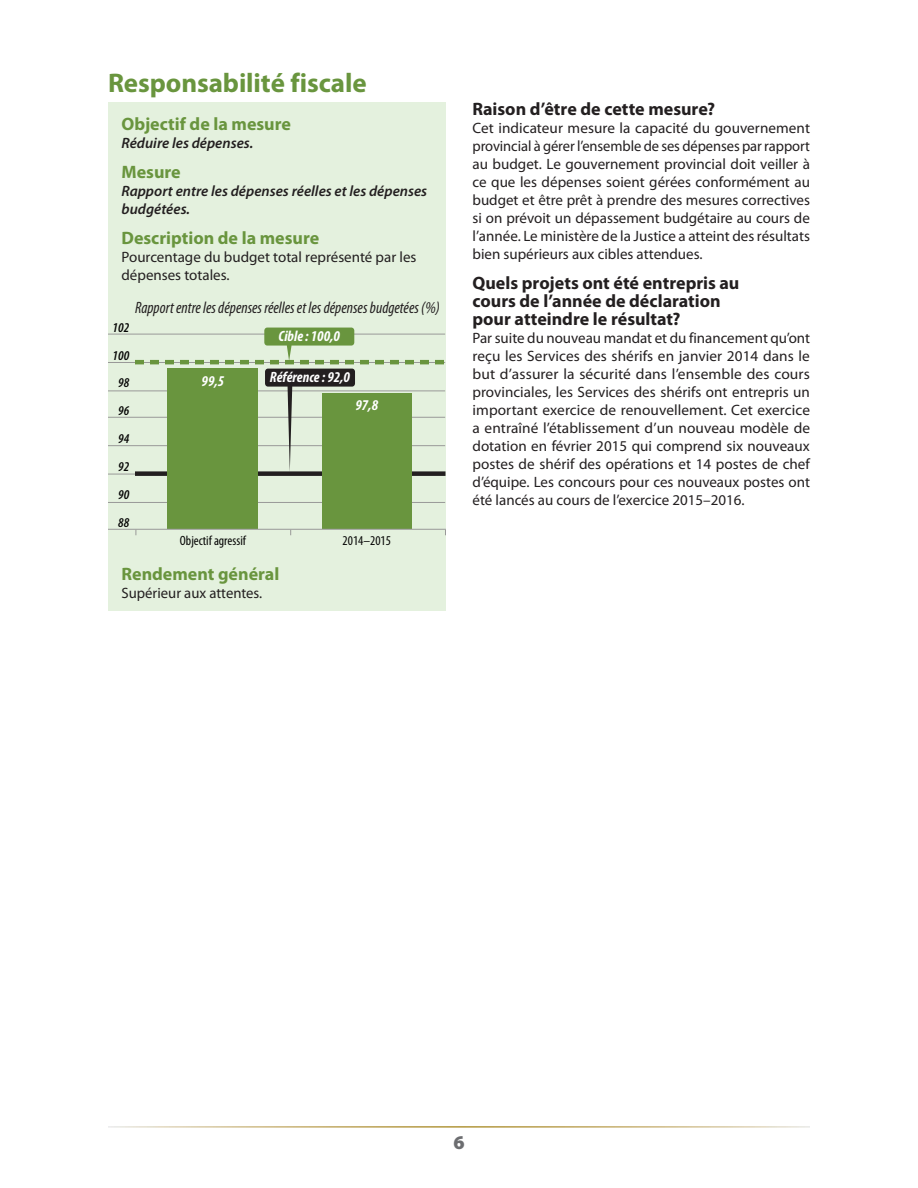
<style>
.page{position:relative;width:918px;height:1188px;background:#fff}
.page>*{position:absolute;margin:0;border:0;box-sizing:border-box;transform-origin:0 0}
.Head_2__1_col{font:700 27px "Myriad Pro";letter-spacing:-.005em;color:#69953e}
.t1{font:900 19.5px "Myriad Pro";color:#6c6d70}
.Head_3{font:700 18px/18px "Myriad Pro";color:#231f20}
.Head_3-2{font:700 18px "Myriad Pro";color:#69953e}
.t2{font:italic condensed 16.5px "Myriad Pro";color:#231f20}
.text{font:15px/18px "Myriad Pro";color:#231f20;text-align:justify}
.text__rag_right{font:15px/18px "Myriad Pro";color:#231f20}
.text__rag_right-2{font:italic 600 15px/18px "Myriad Pro";color:#231f20}
.t3{font:italic 700 condensed 15px "Myriad Pro";color:#fff}
.t4{font:condensed 13.5px "Myriad Pro";color:#050504}
.t5{font:italic 600 condensed 13.5px "Myriad Pro";color:#050504}
</style>
<div class="page">
<div style="left:108px;top:103px;width:338px;height:508px;background:#e4f1de"></div>
<hr style="left:108px;top:502px;width:337px;height:1px;background:#999998">
<hr style="left:108px;top:474px;width:337px;height:1px;background:#999998">
<hr style="left:108px;top:445px;width:337px;height:1px;background:#999998">
<hr style="left:108px;top:417px;width:337px;height:1px;background:#999998">
<hr style="left:108px;top:391px;width:337px;height:1px;background:#999998">
<hr style="left:108px;top:362px;width:337px;height:1px;background:#999998">
<hr style="left:108px;top:334px;width:337px;height:1px;background:#999998">
<div style="left:135px;top:471px;width:311px;height:5px;background:#231f20"></div>
<div style="left:322px;top:393px;width:90px;height:136px;background:#69953e"></div>
<div style="left:168px;top:369px;width:90px;height:160px;background:#69953e"></div>
<hr style="left:108px;top:529px;width:338px;height:1px;background:#999998">
<svg style="left:135px;top:328px;width:311px;height:144px"></svg>
<p class="Head_2__1_col" style="left:108px;top:66px;width:260px">Responsabilité fiscale</p>
<h3 class="Head_3-2" style="left:122px;top:112px;width:171px">Objectif de la mesure</h3>
<p class="text__rag_right-2" style="left:122px;top:133px;width:133px">Réduire les dépenses.</p>
<h3 class="Head_3-2" style="left:122px;top:160px;width:61px">Mesure</h3>
<p class="text__rag_right-2" style="left:122px;top:181px;width:307px">Rapport entre les dépenses réelles et les dépenses budgétées.</p>
<h3 class="Head_3-2" style="left:122px;top:226px;width:199px">Description de la mesure</h3>
<p class="text__rag_right" style="left:122px;top:247px;width:296px">Pourcentage du budget total représenté par les dépenses totales.</p>
<p class="t2" style="left:135px;top:297px;width:306px">Rapport entre les dépenses réelles et les dépenses budgetées (%)</p>
<p class="t5" style="left:113px;top:319px;width:18px">102</p>
<p class="t5" style="left:113px;top:347px;width:18px">100</p>
<p class="t5" style="left:118px;top:375px;width:13px">98</p>
<p class="t5" style="left:118px;top:402px;width:13px">96</p>
<p class="t5" style="left:118px;top:430px;width:13px">94</p>
<p class="t5" style="left:118px;top:458px;width:13px">92</p>
<p class="t5" style="left:118px;top:486px;width:13px">90</p>
<p class="t5" style="left:118px;top:514px;width:13px">88</p>
<p class="t3" style="left:202px;top:372px;width:24px">99,5</p>
<p class="t3" style="left:279px;top:327px;width:63px">Cible : 100,0</p>
<p class="t3" style="left:270px;top:368px;width:82px">Référence : 92,0</p>
<p class="t3" style="left:355px;top:395px;width:24px">97,8</p>
<p class="t4" style="left:180px;top:533px;width:67px">Objectif agressif</p>
<p class="t4" style="left:343px;top:533px;width:50px">2014–2015</p>
<h3 class="Head_3-2" style="left:122px;top:562px;width:159px">Rendement général</h3>
<p class="text__rag_right" style="left:122px;top:583px;width:142px">Supérieur aux attentes.</p>
<h3 class="Head_3" style="left:472px;top:99px;width:244px">Raison d’être de cette mesure?</h3>
<p class="text" style="left:472px;top:118px;width:339px">Cet indicateur mesure la capacité du gouvernement provincial à gérer l’ensemble de ses dépenses par rapport au budget. Le gouvernement provincial doit veiller à ce que les dépenses soient gérées conformément au budget et être prêt à prendre des mesures correctives si on prévoit un dépassement budgétaire au cours de l’année. Le ministère de la Justice a atteint des résultats bien supérieurs aux cibles attendues.</p>
<h3 class="Head_3" style="left:472px;top:273px;width:268px">Quels projets ont été entrepris au cours de l’année de déclaration pour atteindre le résultat?</h3>
<p class="text" style="left:472px;top:328px;width:339px">Par suite du nouveau mandat et du financement qu’ont reçu les Services des shérifs en janvier 2014 dans le but d’assurer la sécurité dans l’ensemble des cours provinciales, les Services des shérifs ont entrepris un important exercice de renouvellement. Cet exercice a entraîné l’établissement d’un nouveau modèle de dotation en février 2015 qui comprend six nouveaux postes de shérif des opérations et 14 postes de chef d’équipe. Les concours pour ces nouveaux postes ont été lancés au cours de l’exercice 2015–2016.</p>
<h2 class="t1" style="left:453px;top:1129px;width:13px">6</h2>
</div>
